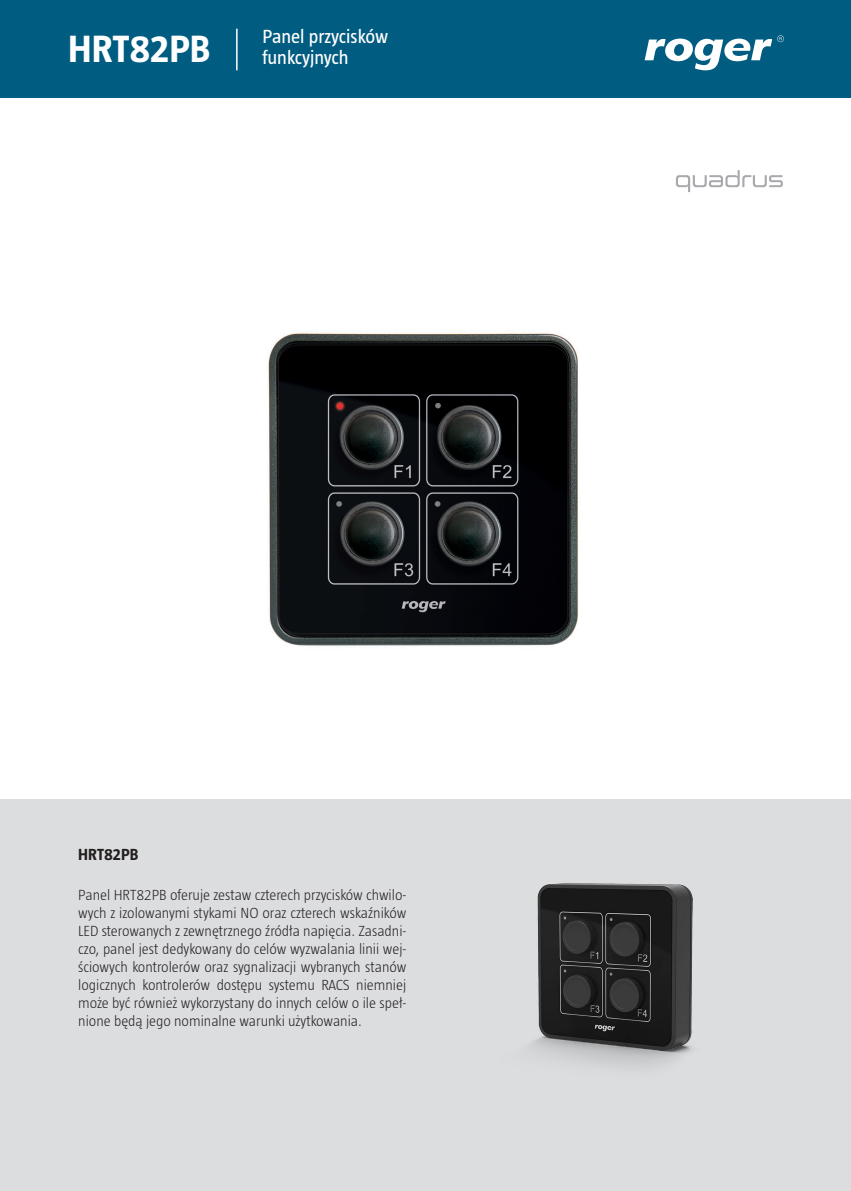
<style>
.page{position:relative;width:851px;height:1191px;background:#fff}
.page>*{position:absolute;margin:0;border:0;box-sizing:border-box;transform-origin:0 0}
.t1{font:700 39px "Taz";color:#fff}
.t2{font:19.5px/21px "Taz";color:#fff}
.t3{font:700 16.5px "Taz";color:#231f20}
.t4{font:300 15px/18px "Taz";color:#231f20;text-align:justify}
</style>
<div class="page">
<div style="left:0;top:799px;width:850px;height:392px;background:#dcdddf"></div>
<div style="left:0;top:0;width:850px;height:98px;background:#005c81"></div>
<svg style="left:644px;top:35px;width:139px;height:35px"></svg>
<hr style="left:236px;top:29px;width:1px;height:41px;background:#fff">
<svg style="left:676px;top:170px;width:106px;height:22px"></svg>
<img style="left:268px;top:333px;width:311px;height:313px">
<img style="left:532px;top:883px;width:161px;height:184px">
<h1 class="t1" style="left:68px;top:27px;width:144px">HRT82PB</h1>
<h2 class="t2" style="left:262px;top:25px;width:127px">Panel przycisków funkcyjnych</h2>
<p class="t3" style="left:78px;top:845px;width:62px">HRT82PB</p>
<p class="t4" style="left:78px;top:886px;width:329px">Panel HRT82PB oferuje zestaw czterech przycisków chwilo&shy;wych z izolowanymi stykami NO oraz czterech wskaźników LED sterowanych z zewnętrznego źródła napięcia. Zasadni&shy;czo, panel jest dedykowany do celów wyzwalania linii wej&shy;ściowych kontrolerów oraz sygnalizacji wybranych stanów logicznych kontrolerów dostępu systemu RACS niemniej może być również wykorzystany do innych celów o ile speł&shy;nione będą jego nominalne warunki użytkowania.</p>
</div>
